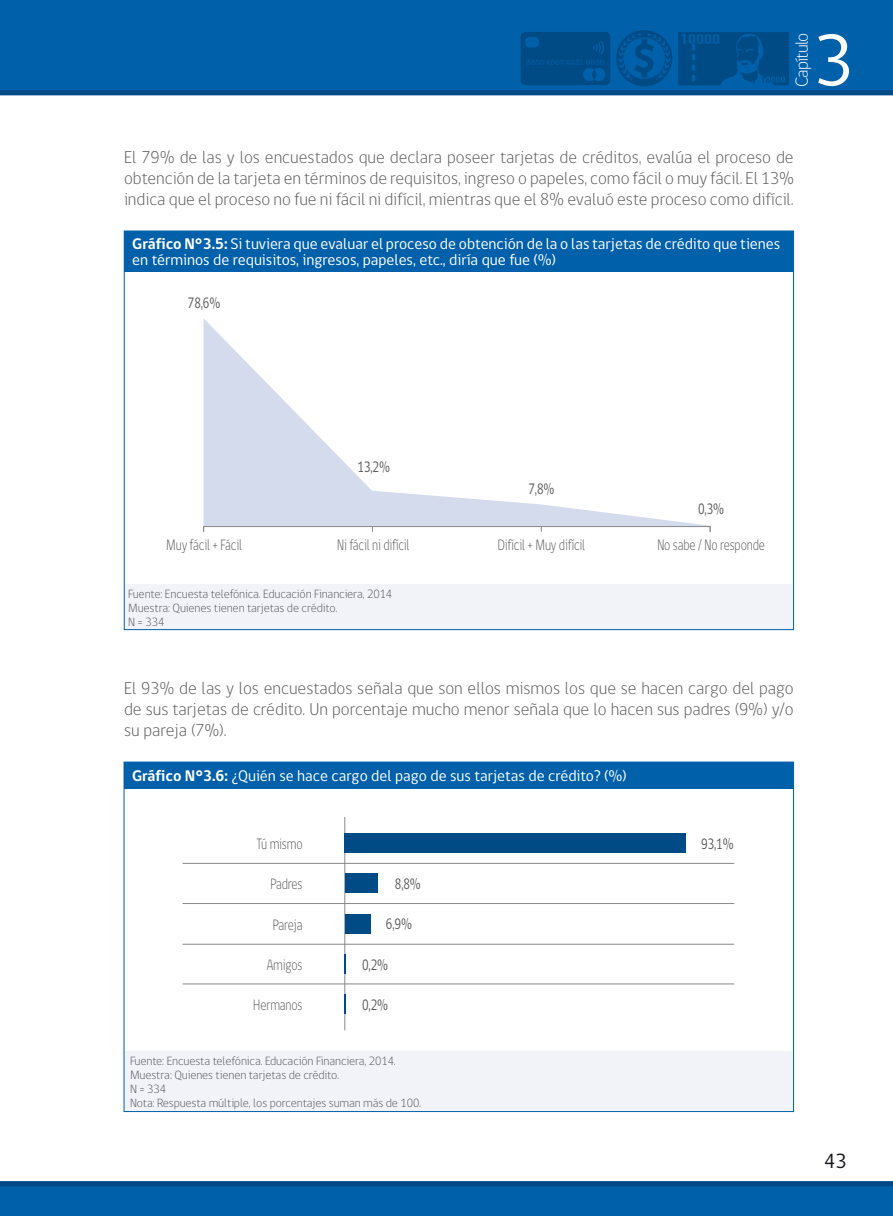
<style>
.page{position:relative;width:893px;height:1216px;background:#fff}
.page>*{position:absolute;margin:0;border:0;box-sizing:border-box;transform-origin:0 0}
.t1{font:74.55px "gob CL";color:#fff}
.t2{font:21px "gob CL";color:#1a171c}
.t3{font:300 17.85px "gob CL";letter-spacing:-.05em;color:#fff}
.t4{font:300 17.5px/21px "gob CL";color:#58585a;text-align:justify}
.t5{font:15.75px/15.8px "gob CL";color:#fff}
.t6{font:300 15.4px "gob CL";letter-spacing:-.01em;color:#58585a;scale:.8 1}
.t7{font:15.4px "gob CL";color:#58585a;scale:.8 1}
.t8{font:300 12.25px/14px "gob CL";letter-spacing:-.01em;color:#58585a}
.s1{font-weight:700}
</style>
<div class="page">
<div style="left:0;top:0;width:893px;height:95px;background:#0060a9"></div>
<svg style="left:0;top:1181px;width:893px;height:34px;background:#005da3"></svg>
<svg style="left:616px;top:30px;width:56px;height:56px;background:#00579b"></svg>
<svg style="left:521px;top:32px;width:89px;height:53px;background:#004d89"></svg>
<svg style="left:678px;top:32px;width:111px;height:53px;background:#004e8c"></svg>
<div style="left:124px;top:584px;width:669px;height:45px;background:#f1f3f9"></div>
<svg style="left:204px;top:319px;width:506px;height:207px"></svg>
<div style="left:124px;top:231px;width:670px;height:40px;background:#0060a9"></div>
<div style="left:203px;top:526px;width:507px;height:6px;border:1px solid #87888a"></div>
<div style="left:124px;top:1051px;width:669px;height:60px;background:#f1f3f9"></div>
<div style="left:124px;top:761px;width:670px;height:27px;background:#0060a9"></div>
<hr style="left:344px;top:817px;width:1px;height:213px;background:#87888a">
<div style="left:345px;top:833px;width:341px;height:19px;background:#004b86"></div>
<div style="left:345px;top:913px;width:25px;height:20px;background:#004b86"></div>
<div style="left:345px;top:873px;width:33px;height:19px;background:#004b86"></div>
<svg style="left:345px;top:954px;width:1px;height:19px"></svg>
<svg style="left:345px;top:994px;width:1px;height:19px"></svg>
<hr style="left:183px;top:863px;width:551px;height:1px;background:#87888a">
<hr style="left:183px;top:903px;width:551px;height:1px;background:#87888a">
<hr style="left:183px;top:943px;width:551px;height:1px;background:#87888a">
<hr style="left:183px;top:983px;width:551px;height:1px;background:#87888a">
<p class="t3" style="left:790px;top:87px;width:56px;rotate:-90deg">Capítulo</p>
<h1 class="t1" style="left:814px;top:10px;width:42px">3</h1>
<p class="t4" style="left:124px;top:147px;width:672px">El 79% de las y los encuestados que declara poseer tarjetas de créditos, evalúa el proceso de obtención de la tarjeta en términos de requisitos, ingreso o papeles, como fácil o muy fácil. El 13% indica que el proceso no fue ni fácil ni difícil, mientras que el 8% evaluó este proceso como difícil.</p>
<p class="t5" style="left:132px;top:237px;width:649px"><span class="s1">Gráfico N°3.5:</span> Si tuviera que evaluar el proceso de obtención de la o las tarjetas de crédito que tienes en términos de requisitos, ingresos, papeles, etc., diría que fue (%)</p>
<p class="t7" style="left:188px;top:292px;width:42px">78,6%</p>
<p class="t7" style="left:358px;top:456px;width:42px">13,2%</p>
<p class="t7" style="left:528px;top:479px;width:34px">7,8%</p>
<p class="t7" style="left:698px;top:498px;width:34px">0,3%</p>
<p class="t6" style="left:166px;top:534px;width:96px">Muy fácil + Fácil</p>
<p class="t6" style="left:337px;top:534px;width:92px">Ni fácil ni difícil</p>
<p class="t6" style="left:498px;top:534px;width:111px">Difícil + Muy difícil</p>
<p class="t6" style="left:657px;top:534px;width:136px">No sabe / No responde</p>
<p class="t8" style="left:128px;top:587px;width:266px">Fuente: Encuesta telefónica. Educación Financiera, 2014<br>Muestra: Quienes tienen tarjetas de crédito.<br>N = 334</p>
<p class="t4" style="left:124px;top:677px;width:671px">El 93% de las y los encuestados señala que son ellos mismos los que se hacen cargo del pago de sus tarjetas de crédito. Un porcentaje mucho menor señala que lo hacen sus padres (9%) y/o su pareja (7%).</p>
<p class="t5" style="left:132px;top:768px;width:496px"><span class="s1">Gráfico N°3.6:</span> ¿Quién se hace cargo del pago de sus tarjetas de crédito? (%)</p>
<p class="t6" style="left:257px;top:833px;width:59px">Tú mismo</p>
<p class="t7" style="left:701px;top:832px;width:42px">93,1%</p>
<p class="t6" style="left:270px;top:873px;width:42px">Padres</p>
<p class="t7" style="left:395px;top:873px;width:34px">8,8%</p>
<p class="t6" style="left:273px;top:913px;width:39px">Pareja</p>
<p class="t7" style="left:386px;top:913px;width:34px">6,9%</p>
<p class="t6" style="left:267px;top:954px;width:46px">Amigos</p>
<p class="t7" style="left:362px;top:953px;width:34px">0,2%</p>
<p class="t6" style="left:253px;top:994px;width:63px">Hermanos</p>
<p class="t7" style="left:362px;top:994px;width:34px">0,2%</p>
<p class="t8" style="left:130px;top:1054px;width:293px">Fuente: Encuesta telefónica. Educación Financiera, 2014.<br>Muestra: Quienes tienen tarjetas de crédito.<br>N = 334<br>Nota: Respuesta múltiple, los porcentajes suman más de 100.</p>
<p class="t2" style="left:824px;top:1146px;width:24px">43</p>
</div>
